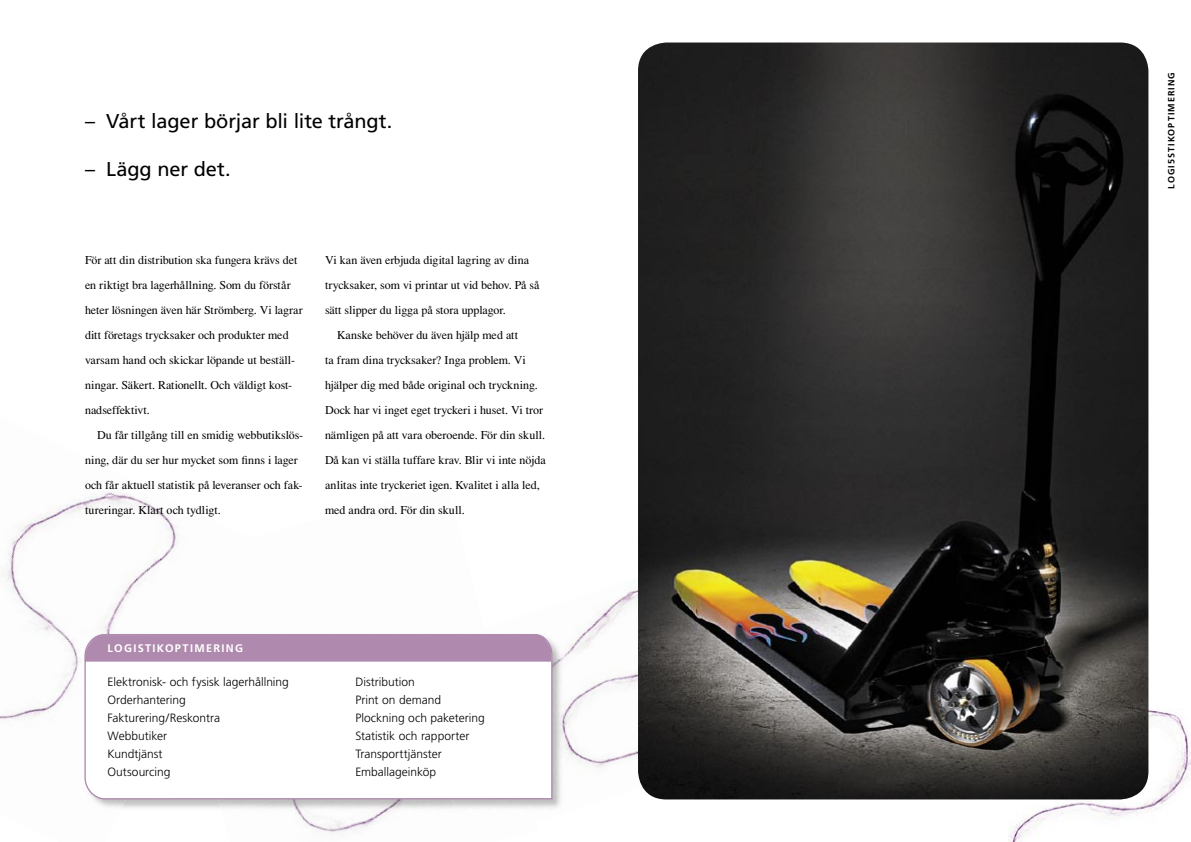
<style>
.page{position:relative;width:1191px;height:842px;background:#fff}
.page>*{position:absolute;margin:0;border:0;box-sizing:border-box;transform-origin:0 0}
.t1{font:20px "Frutiger";letter-spacing:-.005em;color:#000}
.t2{font:12px/25px "Times";letter-spacing:-.005em;color:#000}
.t3{font:300 12px/18px "Frutiger";color:#000}
.t4{font:700 11px "Frutiger";letter-spacing:.12em;color:#fff}
.t5{font:700 9px "Frutiger";letter-spacing:.12em;color:#000}
</style>
<div class="page">
<img style="left:297px;top:812px;width:92px;height:22px">
<img style="left:565px;top:590px;width:244px;height:210px">
<img style="left:0;top:491px;width:179px;height:229px">
<img style="left:207px;top:799px;width:197px;height:13px">
<img style="left:404px;top:642px;width:161px;height:168px">
<img style="left:84px;top:633px;width:123px;height:175px">
<svg style="left:84px;top:634px;width:468px;height:165px"></svg>
<div style="left:84px;top:635px;width:467px;height:27px;background:#af8aae"></div>
<img style="left:1008px;top:695px;width:183px;height:147px">
<img style="left:638px;top:43px;width:510px;height:756px">
<h1 class="t1" style="left:85px;top:110px;width:309px">– Vårt lager börjar bli lite trångt.</h1>
<h1 class="t1" style="left:85px;top:158px;width:147px">– Lägg ner det.</h1>
<p class="t2" style="left:85px;top:247px;width:219px">För att din distri bution ska fungera krävs det en riktigt bra lagerhållning. Som du förstår heter lösningen även här Strömberg. Vi lagrar ditt företags trycksaker och produkter med varsam hand och skickar löpande ut beställ&shy;ningar. Säkert. Rationellt. Och väldigt kost&shy;nadseffektivt.</p>
<p class="t2" style="left:85px;top:422px;width:220px;text-indent:12px">Du får tillgång till en smidig webbutikslös&shy;ning, där du ser hur mycket som finns i lager och får aktuell statistik på leveranser och fak&shy;tureringar. Klart och tydligt.</p>
<p class="t2" style="left:325px;top:247px;width:206px">Vi kan även erbjuda digital lagring av dina</p>
<p class="t2" style="left:325px;top:272px;width:216px">trycksaker, som vi printar ut vid behov. På så</p>
<p class="t2" style="left:325px;top:297px;width:182px">sätt slipper du ligga på stora upplagor.</p>
<p class="t2" style="left:337px;top:322px;width:182px">Kanske behöver du även hjälp med att</p>
<p class="t2" style="left:325px;top:347px;width:202px">ta fram dina trycksaker? Inga problem. Vi</p>
<p class="t2" style="left:325px;top:372px;width:214px">hjälper dig med både original och tryckning.</p>
<p class="t2" style="left:325px;top:397px;width:220px">Dock har vi inget eget tryckeri i huset. Vi tror</p>
<p class="t2" style="left:325px;top:422px;width:221px">nämligen på att vara oberoende. För din skull.</p>
<p class="t2" style="left:325px;top:447px;width:222px">Då kan vi ställa tuffare krav. Blir vi inte nöjda</p>
<p class="t2" style="left:325px;top:472px;width:216px">anlitas inte tryckeriet igen. Kvalitet i alla led,</p>
<p class="t2" style="left:325px;top:497px;width:141px">med andra ord. För din skull.</p>
<p class="t4" style="left:108px;top:642px;width:137px">LOGISTIKOPTIMERING</p>
<p class="t3" style="left:108px;top:673px;width:183px">Elektronisk- och fysisk lagerhållning<br>Orderhantering<br>Fakturering/Reskontra<br>Webbutiker<br>Kundtjänst<br>Outsourcing</p>
<p class="t3" style="left:355px;top:673px;width:131px">Distribution<br>Print on demand<br>Plockning och paketering<br>Statistik och rapporter<br>Transporttjänster<br>Emballageinköp</p>
<p class="t5" style="left:1166px;top:189px;width:118px;rotate:-90deg">LOGI5STIKOPTIMERING</p>
</div>
